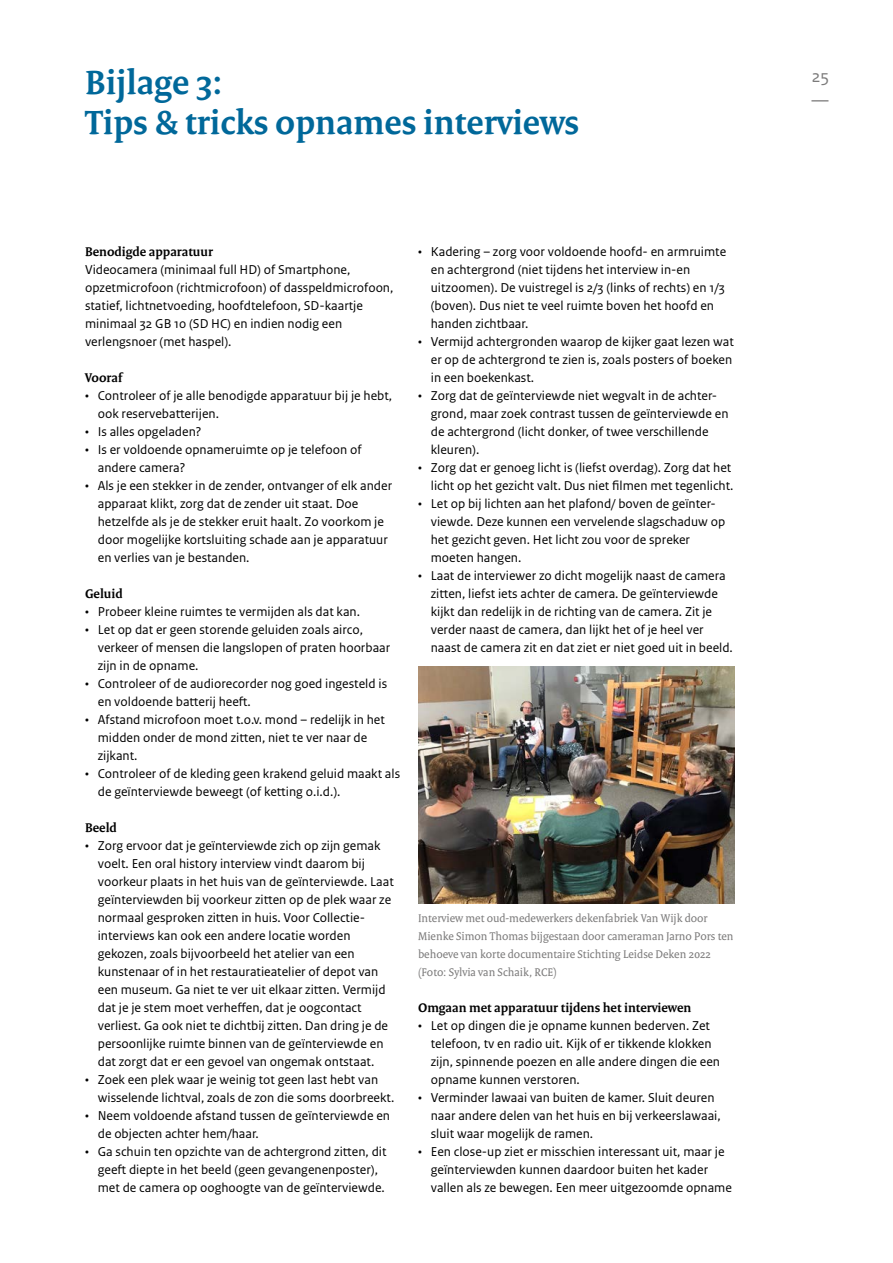
<style>
.page{position:relative;width:893px;height:1263px;background:#fff}
.page>*{position:absolute;margin:0;border:0;box-sizing:border-box;transform-origin:0 0}
.H3_01_RCE_TITEL_GROOT_Bijlage{font:700 36px/40.5px "Rijksoverheid Serif";color:#00689a}
.t1{font:18px/24px "Rijksoverheid Sans Text";color:#7c7b7b}
.P_05_BROODTEKST{font:13.5px/18px "Rijksoverheid Sans Text";color:#000}
.P_04_TUSSENKOP{font:700 13.5px "Rijksoverheid Serif";color:#000}
.P_10_BIJSCHRIFT{font:12px/18px "Rijksoverheid Serif";color:#7c7b7b}
</style>
<div class="page">
<img style="left:418px;top:667px;width:316px;height:236px">
<h2 class="H3_01_RCE_TITEL_GROOT_Bijlage" style="left:85px;top:62px;width:496px">Bijlage 3:<br>Tips &amp; tricks opnames interviews</h2>
<p class="P_04_TUSSENKOP" style="left:85px;top:243px;width:129px">Benodigde apparatuur</p>
<p class="P_05_BROODTEKST" style="left:85px;top:261px;width:310px">Videocamera (minimaal full HD) of Smartphone, opzetmicrofoon (richtmicrofoon) of dasspeldmicrofoon, statief, lichtnetvoeding, hoofdtelefoon, SD-kaartje minimaal 32 GB 10 (SD HC) en indien nodig een verlengsnoer (met haspel).</p>
<p class="P_04_TUSSENKOP" style="left:85px;top:369px;width:39px">Vooraf</p>
<p class="P_05_BROODTEKST" style="left:98px;top:387px;width:296px;text-indent:-13px">• Controleer of je alle benodigde apparatuur bij je hebt, ook reservebatterijen.</p>
<p class="P_05_BROODTEKST" style="left:85px;top:423px;width:118px">• Is alles opgeladen?</p>
<p class="P_05_BROODTEKST" style="left:98px;top:441px;width:265px;text-indent:-13px">• Is er voldoende opnameruimte op je telefoon of andere camera?</p>
<p class="P_05_BROODTEKST" style="left:98px;top:477px;width:296px;text-indent:-13px">• Als je een stekker in de zender, ontvanger of elk ander apparaat klikt, zorg dat de zender uit staat. Doe hetzelfde als je de stekker eruit haalt. Zo voorkom je door mogelijke kortsluiting schade aan je apparatuur en verlies van je bestanden.</p>
<p class="P_04_TUSSENKOP" style="left:85px;top:585px;width:39px">Geluid</p>
<p class="P_05_BROODTEKST" style="left:85px;top:603px;width:277px">• Probeer kleine ruimtes te vermijden als dat kan.</p>
<p class="P_05_BROODTEKST" style="left:98px;top:621px;width:294px;text-indent:-13px">• Let op dat er geen storende geluiden zoals airco, verkeer of mensen die langslopen of praten hoorbaar zijn in de opname.</p>
<p class="P_05_BROODTEKST" style="left:98px;top:675px;width:291px;text-indent:-13px">• Controleer of de audiorecorder nog goed ingesteld is en voldoende batterij heeft.</p>
<p class="P_05_BROODTEKST" style="left:98px;top:711px;width:289px;text-indent:-13px">• Afstand microfoon moet t.o.v. mond – redelijk in het midden onder de mond zitten, niet te ver naar de zijkant.</p>
<p class="P_05_BROODTEKST" style="left:98px;top:765px;width:304px;text-indent:-13px">• Controleer of de kleding geen krakend geluid maakt als de geïnterviewde beweegt (of ketting o.i.d.).</p>
<p class="P_04_TUSSENKOP" style="left:85px;top:819px;width:33px">Beeld</p>
<p class="P_05_BROODTEKST" style="left:98px;top:837px;width:298px;text-indent:-13px">• Zorg ervoor dat je geïnterviewde zich op zijn gemak voelt. Een oral history interview vindt daarom bij voorkeur plaats in het huis van de geïnterviewde. Laat geïnterviewden bij voorkeur zitten op de plek waar ze normaal gesproken zitten in huis. Voor Collectie&shy;interviews kan ook een andere locatie worden gekozen, zoals bijvoorbeeld het atelier van een kunstenaar of in het restauratieatelier of depot van een museum. Ga niet te ver uit elkaar zitten. Vermijd dat je je stem moet verheffen, dat je oogcontact verliest. Ga ook niet te dichtbij zitten. Dan dring je de persoonlijke ruimte binnen van de geïnterviewde en dat zorgt dat er een gevoel van ongemak ontstaat.</p>
<p class="P_05_BROODTEKST" style="left:98px;top:1071px;width:298px;text-indent:-13px">• Zoek een plek waar je weinig tot geen last hebt van wisselende lichtval, zoals de zon die soms doorbreekt.</p>
<p class="P_05_BROODTEKST" style="left:98px;top:1107px;width:294px;text-indent:-13px">• Neem voldoende afstand tussen de geïnterviewde en de objecten achter hem/haar.</p>
<p class="P_05_BROODTEKST" style="left:98px;top:1143px;width:290px;text-indent:-13px">• Ga schuin ten opzichte van de achtergrond zitten, dit geeft diepte in het beeld (geen gevangenenposter), met de camera op ooghoogte van de geïnterviewde.</p>
<p class="P_05_BROODTEKST" style="left:431px;top:243px;width:297px;text-indent:-13px">• Kadering – zorg voor voldoende hoofd- en armruimte en achtergrond (niet tijdens het interview in-en uitzoomen). De vuistregel is 2/3 (links of rechts) en 1/3 (boven). Dus niet te veel ruimte boven het hoofd en handen zichtbaar.</p>
<p class="P_05_BROODTEKST" style="left:431px;top:333px;width:305px;text-indent:-13px">• Vermijd achtergronden waarop de kijker gaat lezen wat er op de achtergrond te zien is, zoals posters of boeken in een boekenkast.</p>
<p class="P_05_BROODTEKST" style="left:431px;top:387px;width:299px;text-indent:-13px">• Zorg dat de geïnterviewde niet wegvalt in de achter&shy;grond, maar zoek contrast tussen de geïnterviewde en de achtergrond (licht donker, of twee verschillende kleuren).</p>
<p class="P_05_BROODTEKST" style="left:418px;top:459px;width:317px;text-align:right">• Zorg dat er genoeg licht is (liefst overdag). Zorg dat het licht op het gezicht valt. Dus niet filmen met tegenlicht.</p>
<p class="P_05_BROODTEKST" style="left:431px;top:495px;width:296px;text-indent:-13px">• Let op bij lichten aan het plafond/ boven de geïnter&shy;viewde. Deze kunnen een vervelende slagschaduw op het gezicht geven. Het licht zou voor de spreker moeten hangen.</p>
<p class="P_05_BROODTEKST" style="left:431px;top:567px;width:304px;text-indent:-13px">• Laat de interviewer zo dicht mogelijk naast de camera zitten, liefst iets achter de camera. De geïnterviewde kijkt dan redelijk in de richting van de camera. Zit je verder naast de camera, dan lijkt het of je heel ver naast de camera zit en dat ziet er niet goed uit in beeld.</p>
<p class="P_10_BIJSCHRIFT" style="left:418px;top:909px;width:317px">Interview met oud-medewerkers dekenfabriek Van Wijk door Mienke Simon Thomas bijgestaan door cameraman Jarno Pors ten behoeve van korte documentaire Stichting Leidse Deken 2022 (Foto: Sylvia van Schaik, RCE)</p>
<p class="P_04_TUSSENKOP" style="left:418px;top:999px;width:275px">Omgaan met apparatuur tijdens het interviewen</p>
<p class="P_05_BROODTEKST" style="left:431px;top:1017px;width:291px;text-indent:-13px">• Let op dingen die je opname kunnen bederven. Zet telefoon, tv en radio uit. Kijk of er tikkende klokken zijn, spinnende poezen en alle andere dingen die een opname kunnen verstoren.</p>
<p class="P_05_BROODTEKST" style="left:431px;top:1089px;width:291px;text-indent:-13px">• Verminder lawaai van buiten de kamer. Sluit deuren naar andere delen van het huis en bij verkeerslawaai, sluit waar mogelijk de ramen.</p>
<p class="P_05_BROODTEKST" style="left:431px;top:1143px;width:303px;text-indent:-13px">• Een close-up ziet er misschien interessant uit, maar je geïnterviewden kunnen daardoor buiten het kader vallen als ze bewegen. Een meer uitgezoomde opname</p>
<h2 class="t1" style="left:811px;top:64px;width:19px">25 —</h2>
</div>
